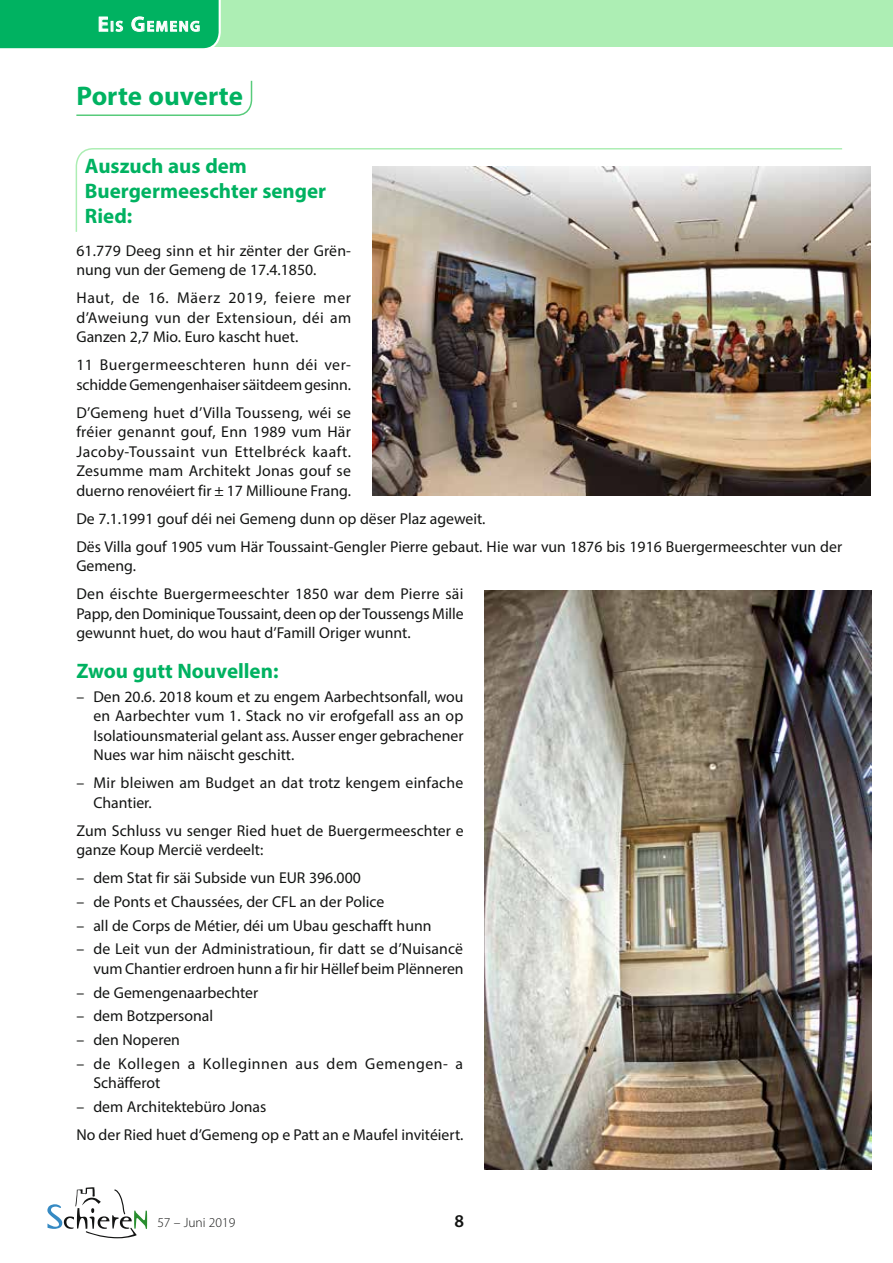
<style>
.page{position:relative;width:893px;height:1263px;background:#fff}
.page>*{position:absolute;margin:0;border:0;box-sizing:border-box;transform-origin:0 0}
.Titel_GROUSS_ALL_Spa{font:700 27px "Myriad Pro";color:#00b261}
.Titel_PARA_1Spalt_ST{font:700 21px/25.2px "Myriad Pro";color:#00b261}
.Titel_PARA_EisG1{font:700 21px "Myriad Pro";color:#00b261}
.t1{font:600 18px "Myriad Pro";color:#131413}
.BodyTXT_Block_FR{font:15.75px/19.5px "Myriad Pro";color:#131413}
.BodyTXT_Block_FR-2{font:15.75px/19.5px "Myriad Pro";letter-spacing:.035em;color:#131413}
.t2{font:600 14.7px "Myriad Pro";color:#fff}
.t3{font:300 13.5px "Myriad Pro";color:#131413}
.s1{font-size:21px}
</style>
<div class="page">
<svg style="left:76px;top:80px;width:177px;height:36px"></svg>
<svg style="left:75px;top:148px;width:769px;height:84px"></svg>
<img style="left:372px;top:167px;width:499px;height:329px">
<img style="left:485px;top:590px;width:386px;height:579px">
<svg style="left:47px;top:1187px;width:100px;height:51px"></svg>
<div style="left:0;top:0;width:893px;height:47px;background:#adeeb4"></div>
<svg style="left:0;top:0;width:221px;height:49px;background:#13b76c"></svg>
<p class="t2" style="left:98px;top:17px;width:102px"><span class="s1">E</span>IS <span class="s1">G</span>EMENG</p>
<p class="Titel_GROUSS_ALL_Spa" style="left:76px;top:79px;width:168px">Porte ouverte</p>
<p class="Titel_PARA_1Spalt_ST" style="left:85px;top:153px;width:243px">Auszuch aus dem<br>Buergermeeschter senger<br>Ried:</p>
<p class="BodyTXT_Block_FR" style="left:76px;top:240px;width:276px">61.779 Deeg sinn et hir zënter der Grën&shy;nung vun der Gemeng de 17.4.1850.</p>
<p class="BodyTXT_Block_FR" style="left:76px;top:288px;width:276px;text-align:justify">Haut, de 16. Mäerz 2019, feiere mer d’Aweiung vun der Extensioun, déi am Ganzen 2,7 Mio. Euro kascht huet.</p>
<p class="BodyTXT_Block_FR" style="left:76px;top:355px;width:276px">11 Buergermeeschteren hunn déi ver&shy;schidde Gemengenhaiser säitdeem gesinn.</p>
<p class="BodyTXT_Block_FR" style="left:76px;top:402px;width:276px;text-align:justify">D’Gemeng huet d’Villa Tousseng, wéi se fréier genannt gouf, Enn 1989 vum Här Jacoby-Toussaint vun Ettelbréck kaaft.<br>Zesumme mam Architekt Jonas gouf se duerno renovéiert fir ± 17 Millioune Frang.</p>
<p class="BodyTXT_Block_FR" style="left:76px;top:508px;width:411px">De 7.1.1991 gouf déi nei Gemeng dunn op dëser Plaz ageweit.</p>
<p class="BodyTXT_Block_FR" style="left:76px;top:536px;width:767px">Dës Villa gouf 1905 vum Här Toussaint-Gengler Pierre gebaut. Hie war vun 1876 bis 1916 Buergermeeschter vun der<br>Gemeng.</p>
<p class="BodyTXT_Block_FR" style="left:76px;top:584px;width:389px;text-align:justify">Den éischte Buergermeeschter 1850 war dem Pierre säi Papp, den Dominique Toussaint, deen op der Toussengs Mille gewunnt huet, do wou haut d’Famill Origer wunnt.</p>
<p class="Titel_PARA_EisG1" style="left:76px;top:657px;width:204px">Zwou gutt Nouvellen:</p>
<p class="BodyTXT_Block_FR" style="left:93px;top:686px;width:372px;text-align:justify;text-indent:-17px">– Den 20.6. 2018 koum et zu engem Aarbechtsonfall, wou en Aarbechter vum 1. Stack no vir erofgefall ass an op Isolatiounsmaterial gelant ass. Ausser enger gebrachener Nues war him näischt geschitt.</p>
<p class="BodyTXT_Block_FR" style="left:93px;top:773px;width:371px;text-indent:-17px">– Mir bleiwen am Budget an dat trotz kengem einfache<br>Chantier.</p>
<p class="BodyTXT_Block_FR" style="left:76px;top:820px;width:389px">Zum Schluss vu senger Ried huet de Buergermeeschter e ganze Koup Mercië verdeelt:</p>
<p class="BodyTXT_Block_FR" style="left:76px;top:868px;width:286px">– dem Stat fir säi Subside vun EUR 396.000</p>
<p class="BodyTXT_Block_FR" style="left:76px;top:891px;width:310px">– de Ponts et Chaussées, der CFL an der Police</p>
<p class="BodyTXT_Block_FR" style="left:76px;top:915px;width:357px">– all de Corps de Métier, déi um Ubau geschafft hunn</p>
<p class="BodyTXT_Block_FR" style="left:76px;top:939px;width:389px;text-align:right">– de Leit vun der Administratioun, fir datt se d’Nuisancë vum Chantier erdroen hunn a fir hir Hëllef beim Plënneren</p>
<p class="BodyTXT_Block_FR" style="left:76px;top:982px;width:183px">– de Gemengenaarbechter</p>
<p class="BodyTXT_Block_FR" style="left:76px;top:1006px;width:138px">– dem Botzpersonal</p>
<p class="BodyTXT_Block_FR" style="left:76px;top:1030px;width:105px">– den Noperen</p>
<p class="BodyTXT_Block_FR-2" style="left:93px;top:1053px;width:371px;text-indent:-17px">– de Kollegen a Kolleginnen aus dem Gemengen- a<br>Schäfferot</p>
<p class="BodyTXT_Block_FR" style="left:76px;top:1097px;width:192px">– dem Architektebüro Jonas</p>
<p class="BodyTXT_Block_FR" style="left:76px;top:1125px;width:389px">No der Ried huet d’Gemeng op e Patt an e Maufel invitéiert.</p>
<p class="t3" style="left:157px;top:1214px;width:79px">57 – Juni 2019</p>
<p class="t1" style="left:454px;top:1209px;width:11px">8</p>
</div>
